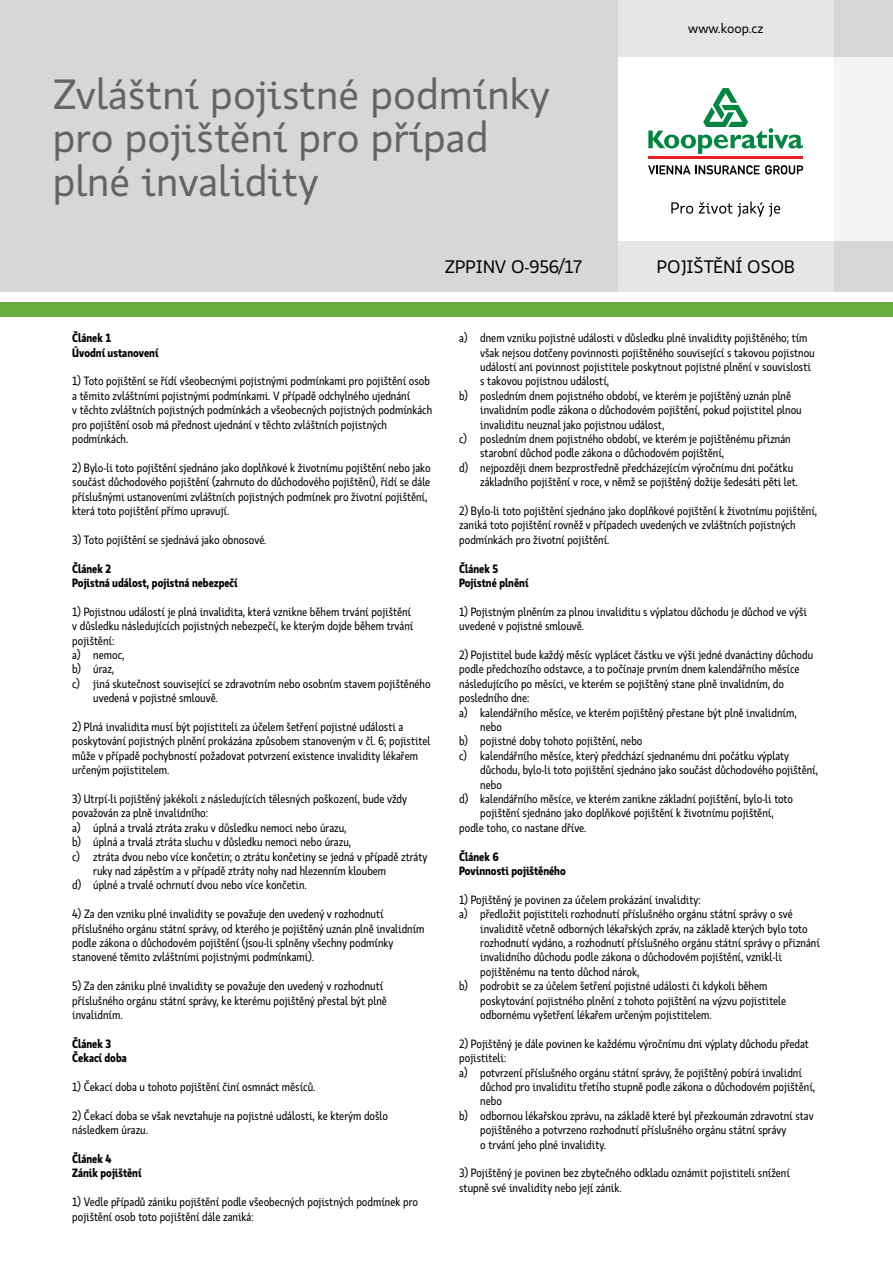
<style>
.page{position:relative;width:893px;height:1263px;background:#fff}
.page>*{position:absolute;margin:0;border:0;box-sizing:border-box;transform-origin:0 0}
.t1{font:42px/43.5px "Koop Pro";color:#636466}
.t2{font:18px "Koop Pro";color:#000}
.t3{font:13.5px "Koop Pro";color:#000}
.t4{font:12px/14.4px "Koop Cond Pro";color:#000}
.t5{font:700 12px/14.4px "Koop Cond Pro";color:#000}
</style>
<div class="page">
<div style="left:0;top:0;width:893px;height:291px;background:#d5d7d8"></div>
<div style="left:0;top:303px;width:893px;height:14px;background:#67ae3e"></div>
<div style="left:618px;top:0;width:215px;height:298px;background:#e5e6e7"></div>
<div style="left:710px;top:57px;width:183px;height:184px;background:#f4f4f5"></div>
<div style="left:618px;top:57px;width:215px;height:184px;background:#fff"></div>
<hr style="left:648px;top:156px;width:155px;height:3px;background:#ed1d24">
<svg style="left:648px;top:88px;width:155px;height:66px"></svg>
<svg style="left:671px;top:202px;width:22px;height:12px"></svg>
<svg style="left:699px;top:201px;width:82px;height:16px"></svg>
<svg style="left:648px;top:165px;width:111px;height:9px"></svg>
<svg style="left:765px;top:165px;width:38px;height:9px"></svg>
<h1 class="t1" style="left:53px;top:71px;width:499px">Zvláštní pojistné podmínky pro pojištění pro případ plné invalidity</h1>
<p class="t3" style="left:688px;top:19px;width:77px">www.koop.cz</p>
<h2 class="t2" style="left:445px;top:254px;width:139px">ZPPINV O-956/17</h2>
<h2 class="t2" style="left:657px;top:254px;width:139px">POJIŠTĚNÍ OSOB</h2>
<p class="t5" style="left:72px;top:330px;width:88px">Článek 1<br>Úvodní ustanovení</p>
<p class="t4" style="left:72px;top:374px;width:361px">1) Toto pojištění se řídí všeobecnými pojistnými podmínkami pro pojištění osob a těmito zvláštními pojistnými podmínkami. V případě odchylného ujednání<br>v těchto zvláštních pojistných podmínkách a všeobecných pojistných podmínkách pro pojištění osob má přednost ujednání v těchto zvláštních pojistných podmínkách.</p>
<p class="t4" style="left:72px;top:460px;width:360px">2) Bylo-li toto pojištění sjednáno jako doplňkové k životnímu pojištění nebo jako součást důchodového pojištění (zahrnuto do důchodového pojištění), řídí se dále příslušnými ustanoveními zvláštních pojistných podmínek pro životní pojištění, která toto pojištění přímo upravují.</p>
<p class="t4" style="left:72px;top:532px;width:196px">3) Toto pojištění se sjednává jako obnosové.</p>
<p class="t5" style="left:72px;top:561px;width:167px">Článek 2<br>Pojistná událost, pojistná nebezpečí</p>
<p class="t4" style="left:72px;top:604px;width:340px">1) Pojistnou událostí je plná invalidita, která vznikne během trvání pojištění</p>
<p class="t4" style="left:72px;top:618px;width:343px">v důsledku následujících pojistných nebezpečí, ke kterým dojde během trvání</p>
<p class="t4" style="left:72px;top:633px;width:43px">pojištění:</p>
<p class="t4" style="left:72px;top:647px;width:54px">a) nemoc,</p>
<p class="t4" style="left:72px;top:662px;width:44px">b) úraz,</p>
<p class="t4" style="left:72px;top:676px;width:360px">c) jiná skutečnost související se zdravotním nebo osobním stavem pojištěného</p>
<p class="t4" style="left:93px;top:690px;width:126px">uvedená v pojistné smlouvě.</p>
<p class="t4" style="left:72px;top:719px;width:360px">2) Plná invalidita musí být pojistiteli za účelem šetření pojistné události a poskytování pojistných plnění prokázána způsobem stanoveným v čl. 6; pojistitel může v případě pochybností požadovat potvrzení existence invalidity lékařem určeným pojistitelem.</p>
<p class="t4" style="left:72px;top:791px;width:336px">3) Utrpí-li pojištěný jakékoli z následujících tělesných poškození, bude vždy</p>
<p class="t4" style="left:72px;top:806px;width:137px">považován za plně invalidního:</p>
<p class="t4" style="left:72px;top:820px;width:276px">a) úplná a trvalá ztráta zraku v důsledku nemoci nebo úrazu,</p>
<p class="t4" style="left:72px;top:834px;width:280px">b) úplná a trvalá ztráta sluchu v důsledku nemoci nebo úrazu,</p>
<p class="t4" style="left:72px;top:849px;width:357px">c) ztráta dvou nebo více končetin; o ztrátu končetiny se jedná v případě ztráty</p>
<p class="t4" style="left:93px;top:863px;width:294px">ruky nad zápěstím a v případě ztráty nohy nad hlezenním kloubem</p>
<p class="t4" style="left:72px;top:878px;width:236px">d) úplné a trvalé ochrnutí dvou nebo více končetin.</p>
<p class="t4" style="left:72px;top:906px;width:354px">4) Za den vzniku plné invalidity se považuje den uvedený v rozhodnutí příslušného orgánu státní správy, od kterého je pojištěný uznán plně invalidním podle zákona o důchodovém pojištění (jsou-li splněny všechny podmínky stanovené těmito zvláštními pojistnými podmínkami).</p>
<p class="t4" style="left:72px;top:978px;width:316px">5) Za den zániku plné invalidity se považuje den uvedený v rozhodnutí příslušného orgánu státní správy, ke kterému pojištěný přestal být plně invalidním.</p>
<p class="t5" style="left:72px;top:1036px;width:56px">Článek 3<br>Čekací doba</p>
<p class="t4" style="left:72px;top:1079px;width:245px">1) Čekací doba u tohoto pojištění činí osmnáct měsíců.</p>
<p class="t4" style="left:72px;top:1108px;width:317px">2) Čekací doba se však nevztahuje na pojistné události, ke kterým došlo následkem úrazu.</p>
<p class="t5" style="left:72px;top:1151px;width:71px">Článek 4<br>Zánik pojištění</p>
<p class="t4" style="left:72px;top:1194px;width:347px">1) Vedle případů zániku pojištění podle všeobecných pojistných podmínek pro pojištění osob toto pojištění dále zaniká:</p>
<p class="t4" style="left:459px;top:330px;width:350px">a) dnem vzniku pojistné události v důsledku plné invalidity pojištěného; tím</p>
<p class="t4" style="left:480px;top:345px;width:336px">však nejsou dotčeny povinnosti pojištěného související s takovou pojistnou</p>
<p class="t4" style="left:480px;top:359px;width:332px">událostí ani povinnost pojistitele poskytnout pojistné plnění v souvislosti</p>
<p class="t4" style="left:480px;top:374px;width:131px">s takovou pojistnou událostí,</p>
<p class="t4" style="left:459px;top:388px;width:333px">b) posledním dnem pojistného období, ve kterém je pojištěný uznán plně</p>
<p class="t4" style="left:480px;top:402px;width:323px">invalidním podle zákona o důchodovém pojištění, pokud pojistitel plnou</p>
<p class="t4" style="left:480px;top:417px;width:186px">invaliditu neuznal jako pojistnou událost,</p>
<p class="t4" style="left:459px;top:431px;width:333px">c) posledním dnem pojistného období, ve kterém je pojištěnému přiznán</p>
<p class="t4" style="left:480px;top:446px;width:246px">starobní důchod podle zákona o důchodovém pojištění,</p>
<p class="t4" style="left:459px;top:460px;width:335px">d) nejpozději dnem bezprostředně předcházejícím výročnímu dni počátku</p>
<p class="t4" style="left:480px;top:474px;width:319px">základního pojištění v roce, v němž se pojištěný dožije šedesáti pěti let.</p>
<p class="t4" style="left:459px;top:503px;width:360px">2) Bylo-li toto pojištění sjednáno jako doplňkové pojištění k životnímu pojištění, zaniká toto pojištění rovněž v případech uvedených ve zvláštních pojistných podmínkách pro životní pojištění.</p>
<p class="t5" style="left:459px;top:561px;width:71px">Článek 5<br>Pojistné plnění</p>
<p class="t4" style="left:459px;top:604px;width:349px">1) Pojistným plněním za plnou invaliditu s výplatou důchodu je důchod ve výši uvedené v pojistné smlouvě.</p>
<p class="t4" style="left:459px;top:647px;width:355px">2) Pojistitel bude každý měsíc vyplácet částku ve výši jedné dvanáctiny důchodu</p>
<p class="t4" style="left:459px;top:662px;width:342px">podle předchozího odstavce, a to počínaje prvním dnem kalendářního měsíce</p>
<p class="t4" style="left:459px;top:676px;width:326px">následujícího po měsíci, ve kterém se pojištěný stane plně invalidním, do</p>
<p class="t4" style="left:459px;top:690px;width:72px">posledního dne:</p>
<p class="t4" style="left:459px;top:705px;width:339px">a) kalendářního měsíce, ve kterém pojištěný přestane být plně invalidním,</p>
<p class="t4" style="left:480px;top:719px;width:23px">nebo</p>
<p class="t4" style="left:459px;top:734px;width:185px">b) pojistné doby tohoto pojištění, nebo</p>
<p class="t4" style="left:459px;top:748px;width:331px">c) kalendářního měsíce, který předchází sjednanému dni počátku výplaty</p>
<p class="t4" style="left:480px;top:762px;width:339px">důchodu, bylo-li toto pojištění sjednáno jako součást důchodového pojištění,</p>
<p class="t4" style="left:480px;top:777px;width:23px">nebo</p>
<p class="t4" style="left:459px;top:791px;width:335px">d) kalendářního měsíce, ve kterém zanikne základní pojištění, bylo-li toto</p>
<p class="t4" style="left:480px;top:806px;width:295px">pojištění sjednáno jako doplňkové pojištění k životnímu pojištění,</p>
<p class="t4" style="left:459px;top:820px;width:129px">podle toho, co nastane dříve.</p>
<p class="t5" style="left:459px;top:849px;width:108px">Článek 6<br>Povinnosti pojištěného</p>
<p class="t4" style="left:459px;top:892px;width:243px">1) Pojištěný je povinen za účelem prokázání invalidity:</p>
<p class="t4" style="left:459px;top:906px;width:335px">a) předložit pojistiteli rozhodnutí příslušného orgánu státní správy o své</p>
<p class="t4" style="left:480px;top:921px;width:329px">invaliditě včetně odborných lékařských zpráv, na základě kterých bylo toto</p>
<p class="t4" style="left:480px;top:935px;width:341px">rozhodnutí vydáno, a rozhodnutí příslušného orgánu státní správy o přiznání</p>
<p class="t4" style="left:480px;top:950px;width:303px">invalidního důchodu podle zákona o důchodovém pojištění, vznikl-li</p>
<p class="t4" style="left:480px;top:964px;width:161px">pojištěnému na tento důchod nárok,</p>
<p class="t4" style="left:459px;top:978px;width:310px">b) podrobit se za účelem šetření pojistné události či kdykoli během</p>
<p class="t4" style="left:480px;top:993px;width:307px">poskytování pojistného plnění z tohoto pojištění na výzvu pojistitele</p>
<p class="t4" style="left:480px;top:1007px;width:233px">odbornému vyšetření lékařem určeným pojistitelem.</p>
<p class="t4" style="left:459px;top:1036px;width:351px">2) Pojištěný je dále povinen ke každému výročnímu dni výplaty důchodu předat</p>
<p class="t4" style="left:459px;top:1050px;width:48px">pojistiteli:</p>
<p class="t4" style="left:459px;top:1065px;width:344px">a) potvrzení příslušného orgánu státní správy, že pojištěný pobírá invalidní</p>
<p class="t4" style="left:480px;top:1079px;width:336px">důchod pro invaliditu třetího stupně podle zákona o důchodovém pojištění,</p>
<p class="t4" style="left:480px;top:1094px;width:23px">nebo</p>
<p class="t4" style="left:459px;top:1108px;width:356px">b) odbornou lékařskou zprávu, na základě které byl přezkoumán zdravotní stav</p>
<p class="t4" style="left:480px;top:1122px;width:308px">pojištěného a potvrzeno rozhodnutí příslušného orgánu státní správy</p>
<p class="t4" style="left:480px;top:1137px;width:127px">o trvání jeho plné invalidity.</p>
<p class="t4" style="left:459px;top:1166px;width:332px">3) Pojištěný je povinen bez zbytečného odkladu oznámit pojistiteli snížení stupně své invalidity nebo její zánik.</p>
</div>
